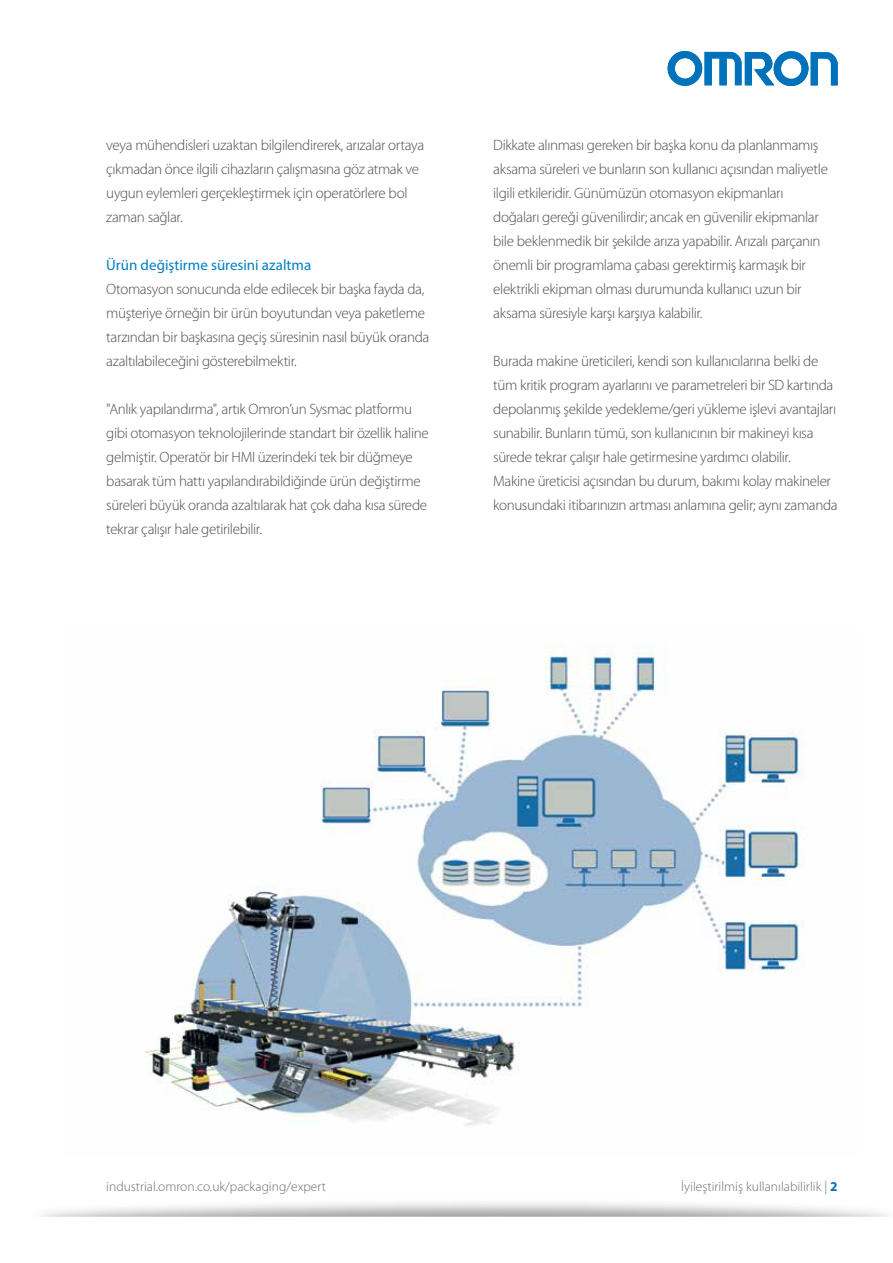
<style>
.page{position:relative;width:893px;height:1263px;background:#fff}
.page>*{position:absolute;margin:0;border:0;box-sizing:border-box;transform-origin:0 0}
.t1{font:300 15px/24px "Myriad Pro";letter-spacing:-.025em;color:#4d4d4f}
.t2{font:15px "Myriad Pro";color:#007ec3}
.t3{font:300 13.5px "Myriad Pro";color:#6d6e71}
.s1{font-weight:700;color:#0072bc}
</style>
<div class="page">
<svg style="left:668px;top:51px;width:170px;height:35px"></svg>
<img style="left:144px;top:643px;width:661px;height:483px">
<p class="t1" style="left:106px;top:133px;width:319px">veya mühendisleri uzaktan bilgilendirerek, arızalar ortaya çıkmadan önce ilgili cihazların çalışmasına göz atmak ve uygun eylemleri gerçekleştirmek için operatörlere bol zaman sağlar.</p>
<p class="t2" style="left:106px;top:256px;width:206px">Ürün değiştirme süresini azaltma</p>
<p class="t1" style="left:106px;top:277px;width:325px">Otomasyon sonucunda elde edilecek bir başka fayda da, müşteriye örneğin bir ürün boyutundan veya paketleme tarzından bir başkasına geçiş süresinin nasıl büyük oranda azaltılabileceğini gösterebilmektir.</p>
<p class="t1" style="left:106px;top:397px;width:324px">"Anlık yapılandırma", artık Omron’un Sysmac platformu gibi otomasyon teknolojilerinde standart bir özellik haline gelmiştir. Operatör bir HMI üzerindeki tek bir düğmeye basarak tüm hattı yapılandırabildiğinde ürün değiştirme süreleri büyük oranda azaltılarak hat çok daha kısa sürede tekrar çalışır hale getirilebilir.</p>
<p class="t1" style="left:493px;top:133px;width:336px">Dikkate alınması gereken bir başka konu da planlanmamış aksama süreleri ve bunların son kullanıcı açısından maliyetle ilgili etkileridir. Günümüzün otomasyon ekipmanları doğaları gereği güvenilirdir; ancak en güvenilir ekipmanlar bile beklenmedik bir şekilde arıza yapabilir. Arızalı parçanın önemli bir programlama çabası gerektirmiş karmaşık bir elektrikli ekipman olması durumunda kullanıcı uzun bir aksama süresiyle karşı karşıya kalabilir.</p>
<p class="t1" style="left:493px;top:349px;width:346px">Burada makine üreticileri, kendi son kullanıcılarına belki de tüm kritik program ayarlarını ve parametreleri bir SD kartında depolanmış şekilde yedekleme/geri yükleme işlevi avantajları sunabilir. Bunların tümü, son kullanıcının bir makineyi kısa sürede tekrar çalışır hale getirmesine yardımcı olabilir.<br>Makine üreticisi açısından bu durum, bakımı kolay makineler konusundaki itibarınızın artması anlamına gelir; aynı zamanda</p>
<p class="t3" style="left:106px;top:1179px;width:221px">industrial.omron.co.uk/packaging/expert</p>
<p class="t3" style="left:681px;top:1179px;width:158px">İyileştirilmiş kullanılabilirlik | <span class="s1">2</span></p>
</div>
